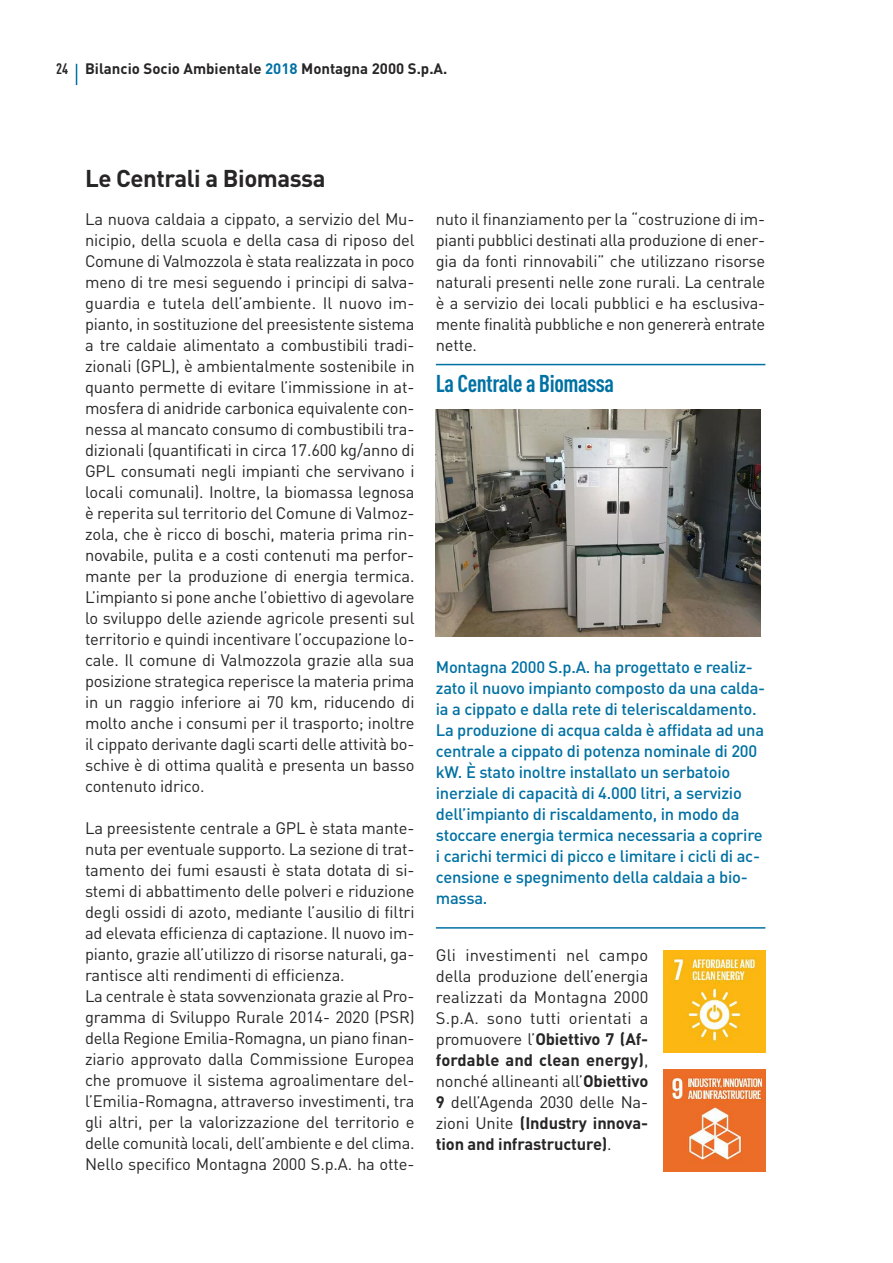
<style>
.page{position:relative;width:893px;height:1263px;background:#fff}
.page>*{position:absolute;margin:0;border:0;box-sizing:border-box;transform-origin:0 0}
.t1{font:700 24px "DIN Pro";letter-spacing:-.02em;color:#272526}
.t2{font:700 condensed 24px "DIN Pro";letter-spacing:-.02em;color:#0071a3}
.t3{font:16.5px/21px "DIN Pro";letter-spacing:-.01em;color:#272526;text-align:justify}
.t4{font:500 16.5px/21px "DIN Pro";letter-spacing:-.015em;color:#0071a3}
.t5{font:700 15px "DIN Pro";color:#272526}
.s1{font-stretch:condensed}
.s2{color:#0071a3}
.s3{font-weight:700}
</style>
<div class="page">
<svg style="left:76px;top:64px;width:1px;height:21px"></svg>
<hr style="left:436px;top:364px;width:329px;height:1px;background:#0071a3">
<hr style="left:436px;top:927px;width:329px;height:2px;background:#0071a3">
<img style="left:436px;top:410px;width:325px;height:226px">
<img style="left:663px;top:951px;width:102px;height:102px">
<img style="left:663px;top:1070px;width:102px;height:102px">
<p class="t5" style="left:56px;top:64px;width:393px"><span class="s1">24</span> Bilancio Socio Ambientale <span class="s2">2018</span> Montagna 2000 S.p.A.</p>
<h1 class="t1" style="left:85px;top:170px;width:242px">Le Centrali a Biomassa</h1>
<p class="t3" style="left:85px;top:210px;width:331px">La nuova caldaia a cippato, a servizio del Mu&shy;nicipio, della scuola e della casa di riposo del Comune di Valmozzola è stata realizzata in poco meno di tre mesi seguendo i principi di salva&shy;guardia e tutela dell’ambiente. Il nuovo im&shy;pianto, in sostituzione del preesistente sistema a tre caldaie alimentato a combustibili tradi&shy;zionali (GPL), è ambientalmente sostenibile in quanto permette di evitare l’immissione in at&shy;mosfera di anidride carbonica equivalente con&shy;nessa al mancato consumo di combustibili tra&shy;dizionali (quantificati in circa 17.600 kg/anno di GPL consumati negli impianti che servivano i locali comunali). Inoltre, la biomassa legnosa è reperita sul territorio del Comune di Valmoz&shy;zola, che è ricco di boschi, materia prima rin&shy;novabile, pulita e a costi contenuti ma perfor&shy;mante per la produzione di energia termica.<br>L’impianto si pone anche l’obiettivo di agevolare lo sviluppo delle aziende agricole presenti sul territorio e quindi incentivare l’occupazione lo&shy;cale. Il comune di Valmozzola grazie alla sua posizione strategica reperisce la materia prima in un raggio inferiore ai 70 km, riducendo di molto anche i consumi per il trasporto; inoltre il cippato derivante dagli scarti delle attività bo&shy;schive è di ottima qualità e presenta un basso contenuto idrico.</p>
<p class="t3" style="left:85px;top:819px;width:331px;text-align:left">La preesistente centrale a GPL è stata mante&shy;nuta per eventuale supporto. La sezione di trat&shy;tamento dei fumi esausti è stata dotata di si&shy;stemi di abbattimento delle polveri e riduzione degli ossidi di azoto, mediante l’ausilio di filtri ad elevata efficienza di captazione. Il nuovo im&shy;pianto, grazie all’utilizzo di risorse naturali, ga&shy;rantisce alti rendimenti di efficienza.<br>La centrale è stata sovvenzionata grazie al Pro&shy;gramma di Sviluppo Rurale 2014- 2020 (PSR) della Regione Emilia-Romagna, un piano finan&shy;ziario approvato dalla Commissione Europea che promuove il sistema agroalimentare del&shy;l’Emilia-Romagna, attraverso investimenti, tra gli altri, per la valorizzazione del territorio e delle comunità locali, dell’ambiente e del clima.<br>Nello specifico Montagna 2000 S.p.A. ha otte-</p>
<p class="t3" style="left:436px;top:210px;width:331px">nuto il finanziamento per la “costruzione di im&shy;pianti pubblici destinati alla produzione di ener&shy;gia da fonti rinnovabili” che utilizzano risorse naturali presenti nelle zone rurali. La centrale è a servizio dei locali pubblici e ha esclusiva&shy;mente finalità pubbliche e non genererà entrate nette.</p>
<h1 class="t2" style="left:436px;top:375px;width:180px">La Centrale a Biomassa</h1>
<p class="t4" style="left:436px;top:659px;width:331px">Montagna 2000 S.p.A. ha progettato e realiz&shy;zato il nuovo impianto composto da una calda&shy;ia a cippato e dalla rete di teleriscaldamento.<br>La produzione di acqua calda è affidata ad una centrale a cippato di potenza nominale di 200 kW. È stato inoltre installato un serbatoio inerziale di capacità di 4.000 litri, a servizio dell’impianto di riscaldamento, in modo da stoccare energia termica necessaria a coprire i carichi termici di picco e limitare i cicli di ac&shy;censione e spegnimento della caldaia a bio&shy;massa.</p>
<p class="t3" style="left:436px;top:947px;width:214px">Gli investimenti nel campo della produzione dell’energia realizzati da Montagna 2000<br>S.p.A. sono tutti orientati a promuovere l’<span class="s3">Obiettivo 7 (Af&shy;fordable and clean energy)</span>, nonché allineanti all’<span class="s3">Obiettivo 9</span> dell’Agenda 2030 delle Na&shy;zioni Unite <span class="s3">(Industry innova&shy;tion and infrastructure)</span>.</p>
</div>
